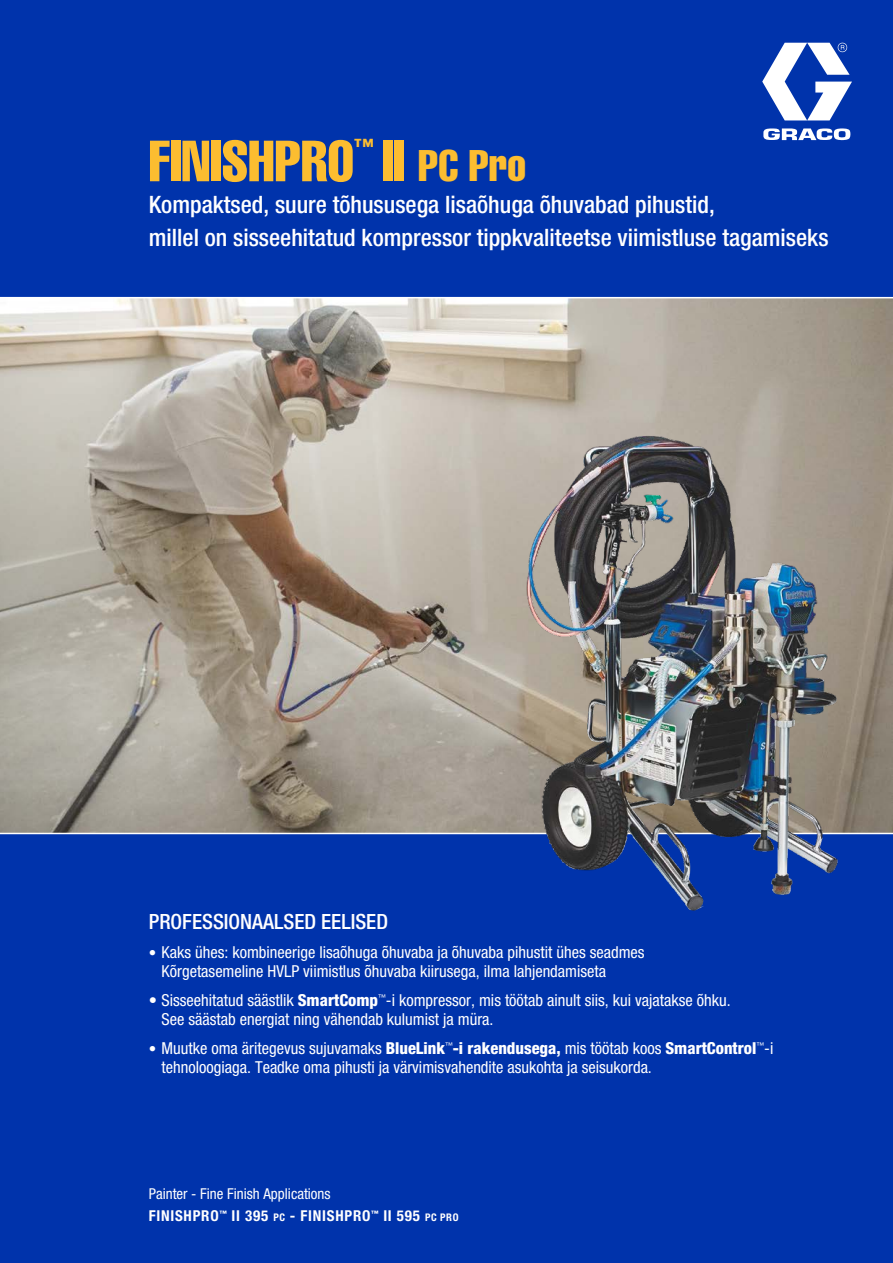
<style>
.page{position:relative;width:893px;height:1263px;background:#fff}
.page>*{position:absolute;margin:0;border:0;box-sizing:border-box;transform-origin:0 0}
.t1{font:57px "Helvetica LT Std Comp";color:#fcbd30}
.t2{font:43.5px "Helvetica LT Std Comp";color:#fcbd30}
.t3{font:500 condensed 24px/33px "Helvetica Neue LT Std";color:#fff}
.t4{font:500 condensed 21px "Helvetica Neue LT Std";color:#fff}
.t5{font:19.95px "Helvetica LT Std Comp";color:#fcbd30}
.t6{font:condensed 16.5px/19.5px "Helvetica Neue LT Std";color:#fff}
.t7{font:700 condensed 15px "Helvetica Neue LT Std";letter-spacing:.05em;color:#fff}
.t8{font:condensed 15px "Helvetica Neue LT Std";color:#fff}
.s1{font-size:57px}
.s2{font-size:15px}
.s3{font-weight:800}
.s4{font-size:10.5px}
</style>
<div class="page">
<img style="left:0;top:298px;width:893px;height:535px">
<div style="left:0;top:833px;width:893px;height:430px;background:#0033ab"></div>
<div style="left:0;top:0;width:893px;height:298px;background:#0033ab"></div>
<svg style="left:762px;top:43px;width:90px;height:97px"></svg>
<hr style="left:0;top:833px;width:893px;height:1px;background:#fff">
<img style="left:517px;top:425px;width:328px;height:486px">
<hr style="left:0;top:297px;width:893px;height:1px;background:#fff">
<h1 class="t1" style="left:149px;top:125px;width:207px">FINISHPRO</h1>
<p class="t5" style="left:354px;top:134px;width:21px">™</p>
<h2 class="t2" style="left:382px;top:138px;width:146px"><span class="s1">II</span> PC Pro</h2>
<h3 class="t3" style="left:149px;top:187px;width:681px">Kompaktsed, suure tõhususega lisaõhuga õhuvabad pihustid,<br>millel on sisseehitatud kompressor tippkvaliteetse viimistluse tagamiseks</h3>
<p class="t4" style="left:149px;top:909px;width:241px">PROFESSIONAALSED EELISED</p>
<p class="t6" style="left:162px;top:942px;width:485px;text-indent:-13px"><span class="s2">•</span> Kaks ühes: kombineerige lisaõhuga õhuvaba ja õhuvaba pihustit ühes seadmes<br>Kõrgetasemeline HVLP viimistlus õhuvaba kiirusega, ilma lahjendamiseta</p>
<p class="t6" style="left:162px;top:990px;width:571px;text-indent:-13px">• Sisseehitatud säästlik <span class="s3">SmartComp</span><sup>™</sup>-i kompressor, mis töötab ainult siis, kui vajatakse õhku.<br>See säästab energiat ning vähendab kulumist ja müra.</p>
<p class="t6" style="left:162px;top:1038px;width:613px;text-indent:-13px"><span class="s2">•</span> Muutke oma äritegevus sujuvamaks <span class="s3">BlueLink</span><sup>™</sup><span class="s3">-i rakendusega,</span> mis töötab koos <span class="s3">SmartControl</span><sup>™</sup>-i tehnoloogiaga. Teadke oma pihusti ja värvimisvahendite asukohta ja seisukorda.</p>
<p class="t8" style="left:149px;top:1185px;width:183px">Painter - Fine Finish Applications</p>
<p class="t7" style="left:149px;top:1206px;width:311px">FINISHPRO<sup>™</sup> II 395 <span class="s4">PC</span> - FINISHPRO<sup>™</sup> II 595 <span class="s4">PC PRO</span></p>
</div>
